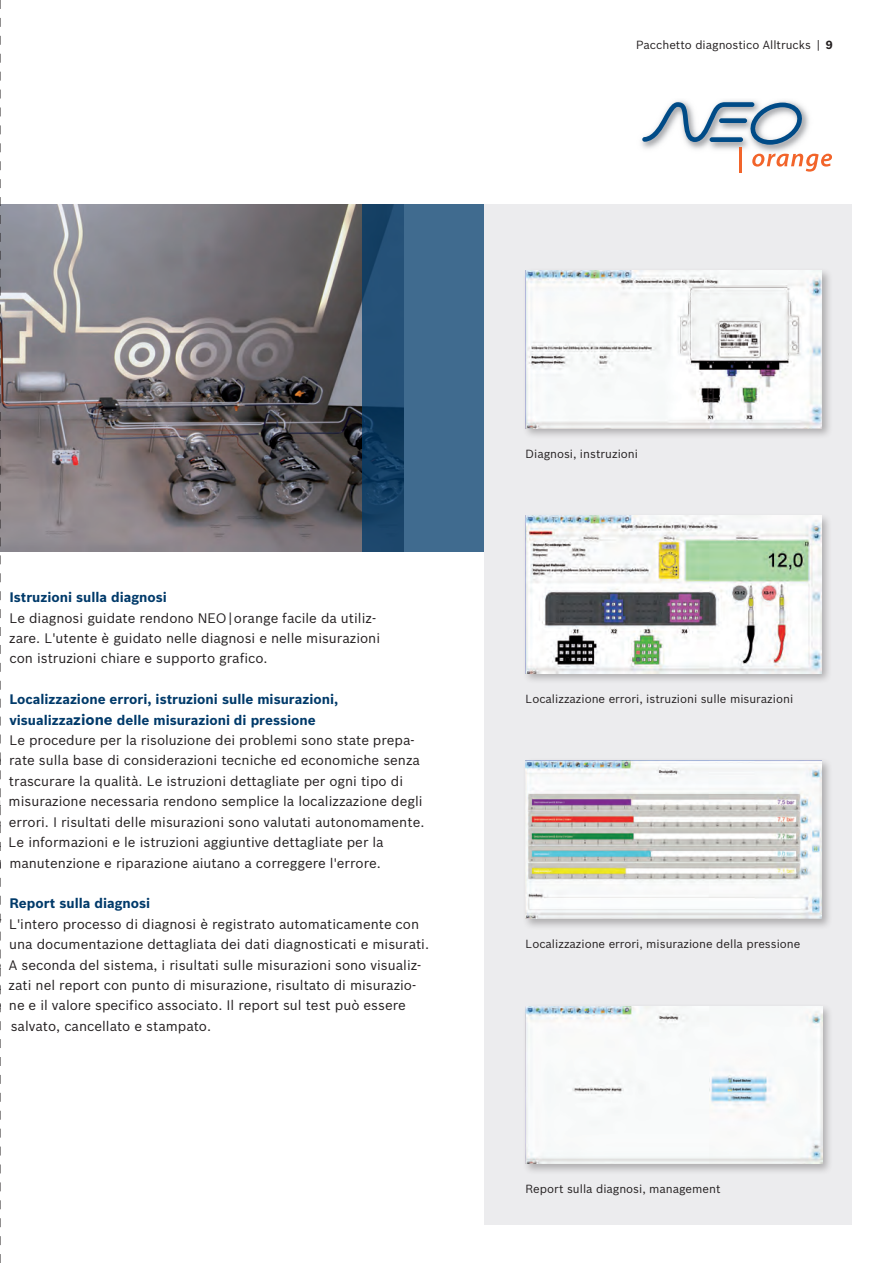
<style>
.page{position:relative;width:893px;height:1263px;background:#fff}
.page>*{position:absolute;margin:0;border:0;box-sizing:border-box;transform-origin:0 0}
.t1{font:13.5px/20.4px "Bosch Sans";color:#231f20}
.t2{font:700 13.5px "Bosch Sans";color:#003a6a}
.t3{font:11.55px "Bosch Sans";color:#231f20}
.s1{font-weight:700}
.s2{font-weight:700;color:#003a6a}
.s3{font-weight:700;font-size:15px;color:#003a6a}
</style>
<div class="page">
<img style="left:1px;top:204px;width:361px;height:347px">
<svg style="left:362px;top:204px;width:123px;height:347px;background:#345f83"></svg>
<div style="left:485px;top:204px;width:367px;height:1021px;background:#ececee"></div>
<img style="left:641px;top:100px;width:172px;height:56px">
<svg style="left:642px;top:102px;width:161px;height:43px"></svg>
<hr style="left:740px;top:147px;width:2px;height:26px;background:#f2642a">
<svg style="left:752px;top:154px;width:80px;height:18px"></svg>
<div style="left:522px;top:267px;width:311px;height:173px;background:#231f20;opacity:.3"></div>
<img style="left:526px;top:271px;width:295px;height:157px">
<div style="left:522px;top:513px;width:310px;height:172px;background:#231f20;opacity:.3"></div>
<img style="left:526px;top:516px;width:295px;height:157px">
<div style="left:522px;top:758px;width:311px;height:172px;background:#231f20;opacity:.3"></div>
<img style="left:526px;top:761px;width:296px;height:157px">
<div style="left:522px;top:1003px;width:311px;height:172px;background:#231f20;opacity:.3"></div>
<img style="left:526px;top:1006px;width:296px;height:157px">
<svg style="left:0;top:0;width:1px;height:1263px"></svg>
<p class="t3" style="left:636px;top:36px;width:198px">Pacchetto diagnostico Alltrucks | <span class="s1">9</span></p>
<p class="t2" style="left:9px;top:587px;width:159px">Istruzioni sulla diagnosi</p>
<p class="t1" style="left:9px;top:606px;width:372px">Le diagnosi guidate rendono NEO | orange facile da utiliz&shy;zare. L'utente è guidato nelle diagnosi e nelle misurazioni con istruzioni chiare e supporto grafico.</p>
<p class="t1" style="left:9px;top:688px;width:417px"><span class="s2">Localizzazione errori, istruzioni sulle misurazioni, visualizza</span><span class="s3">zione</span> <span class="s2">delle misurazioni di pressione<br></span>Le procedure per la risoluzione dei problemi sono state prepa&shy;rate sulla base di considerazioni tecniche ed economiche senza trascurare la qualità. Le istruzioni dettagliate per ogni tipo di misurazione necessaria rendono semplice la localizzazione degli errori. I risultati delle misurazioni sono valutati autonomamente.<br>Le informazioni e le istruzioni aggiuntive dettagliate per la manutenzione e riparazione aiutano a correggere l'errore.</p>
<p class="t2" style="left:9px;top:893px;width:142px">Report sulla diagnosi</p>
<p class="t1" style="left:9px;top:913px;width:422px">L'intero processo di diagnosi è registrato automaticamente con una documentazione dettagliata dei dati diagnosticati e misurati.<br>A seconda del sistema, i risultati sulle misurazioni sono visualiz&shy;zati nel report con punto di misurazione, risultato di misurazio&shy;ne e il valore specifico associato. Il report sul test può essere salvato, cancellato e stampato.</p>
<p class="t3" style="left:526px;top:445px;width:114px">Diagnosi, instruzioni</p>
<p class="t3" style="left:526px;top:690px;width:269px">Localizzazione errori, istruzioni sulle misurazioni</p>
<p class="t3" style="left:526px;top:935px;width:276px">Localizzazione errori, misurazione della pressione</p>
<p class="t3" style="left:526px;top:1180px;width:196px">Report sulla diagnosi, management</p>
</div>
